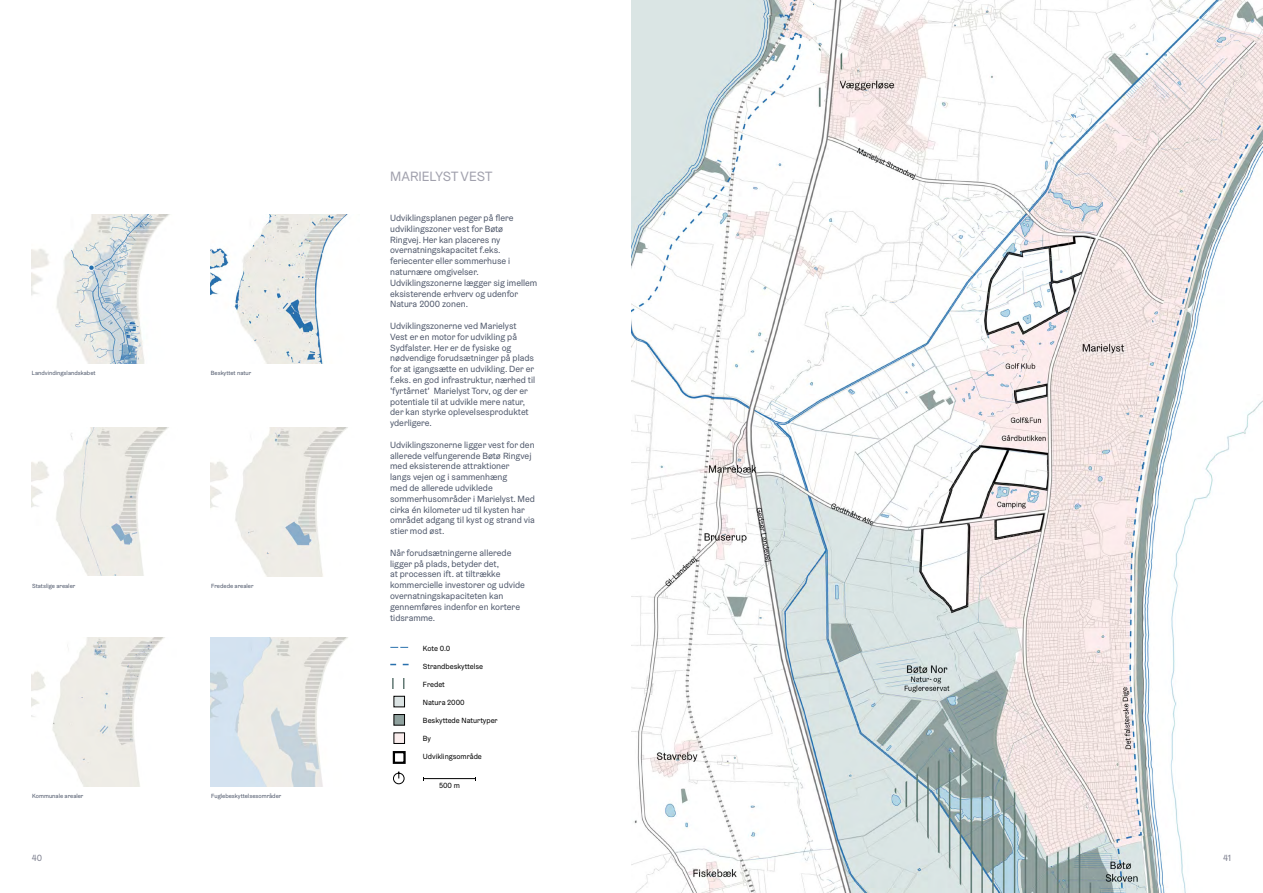
<style>
.page{position:relative;width:1263px;height:893px;background:#fff}
.page>*{position:absolute;margin:0;border:0;box-sizing:border-box;transform-origin:0 0}
.t1{font:13.5px "Graebenbach";color:#a1a1ad}
.t2{font:9px/10.8px "Graebenbach";color:#4f586b}
.t3{font:9px "Graebenbach";color:#7f8190}
.t4{font:7.5px "Graebenbach";color:#000}
.t5{font:6px "Graebenbach";color:#4f586b}
</style>
<div class="page">
<img style="left:32px;top:427px;width:137px;height:149px">
<img style="left:32px;top:638px;width:132px;height:149px">
<img style="left:32px;top:215px;width:137px;height:149px">
<img style="left:211px;top:215px;width:136px;height:149px">
<img style="left:211px;top:638px;width:136px;height:148px">
<img style="left:211px;top:427px;width:137px;height:149px">
<img style="left:631px;top:0;width:632px;height:893px">
<hr style="left:423px;top:778px;width:53px;height:1px;background:#000">
<svg style="left:393px;top:771px;width:12px;height:13px"></svg>
<div style="left:394px;top:696px;width:11px;height:11px;background:#dbe3e3;border:1px solid #000"></div>
<svg style="left:392px;top:678px;width:2px;height:11px"></svg>
<div style="left:394px;top:714px;width:11px;height:11px;background:#8fa19e;border:1px solid #000"></div>
<div style="left:394px;top:733px;width:11px;height:10px;background:#faeded"></div>
<div style="left:393px;top:751px;width:13px;height:13px;border:2px solid #000"></div>
<svg style="left:391px;top:664px;width:17px;height:1px"></svg>
<svg style="left:391px;top:647px;width:17px;height:1px"></svg>
<p class="t5" style="left:32px;top:369px;width:65px">Landvindingslandskabet</p>
<p class="t5" style="left:32px;top:582px;width:45px">Statslige arealer</p>
<p class="t5" style="left:211px;top:369px;width:42px">Beskyttet natur</p>
<p class="t5" style="left:211px;top:582px;width:44px">Fredede arealer</p>
<h1 class="t1" style="left:390px;top:168px;width:104px">MARIELYST VEST</h1>
<p class="t2" style="left:390px;top:212px;width:149px">Udviklingsplanen peger på flere udviklingszoner vest for Bøtø<br>Ringvej. Her kan placeres ny overnatningskapacitet f.eks. feriecenter eller sommerhuse i naturnære omgivelser.<br>Udviklingszonerne lægger sig imellem eksisterende erhverv og udenfor<br>Natura 2000 zonen.</p>
<p class="t2" style="left:390px;top:320px;width:146px">Udviklingszonerne ved Marielyst Vest er en motor for udvikling på Sydfalster. Her er de fysiske og nødvendige forudsætninger på plads for at igangsætte en udvikling. Der er f.eks. en god infrastruktur, nærhed til ’fyrtårnet’ Marielyst Torv, og der er potentiale til at udvikle mere natur, der kan styrke oplevelsesproduktet yderligere.</p>
<p class="t2" style="left:390px;top:439px;width:146px">Udviklingszonerne ligger vest for den allerede velfungerende Bøtø Ringvej med eksisterende attraktioner<br>langs vejen og i sammenhæng<br>med de allerede udviklede sommerhusområder i Marielyst. Med cirka én kilometer ud til kysten har området adgang til kyst og strand via stier mod øst.</p>
<p class="t2" style="left:390px;top:547px;width:136px">Når forudsætningerne allerede ligger på plads, betyder det,<br>at processen ift. at tiltrække kommercielle investorer og udvide overnatningskapaciteten kan gennemføres indenfor en kortere tidsramme.</p>
<p class="t4" style="left:423px;top:643px;width:29px">Kote 0.0</p>
<p class="t4" style="left:423px;top:661px;width:62px">Strandbeskyttelse</p>
<p class="t4" style="left:423px;top:679px;width:23px">Fredet</p>
<p class="t4" style="left:423px;top:697px;width:43px">Natura 2000</p>
<p class="t4" style="left:423px;top:715px;width:76px">Beskyttede Naturtyper</p>
<p class="t4" style="left:423px;top:733px;width:10px">By</p>
<p class="t4" style="left:423px;top:751px;width:60px">Udviklingsområde</p>
<p class="t4" style="left:439px;top:781px;width:22px">500 m</p>
<p class="t5" style="left:32px;top:792px;width:53px">Kommunale arealer</p>
<p class="t5" style="left:211px;top:792px;width:72px">Fuglebeskyttelsesområder</p>
<p class="t3" style="left:32px;top:852px;width:12px">40</p>
<p class="t3" style="left:1223px;top:852px;width:9px">41</p>
</div>
